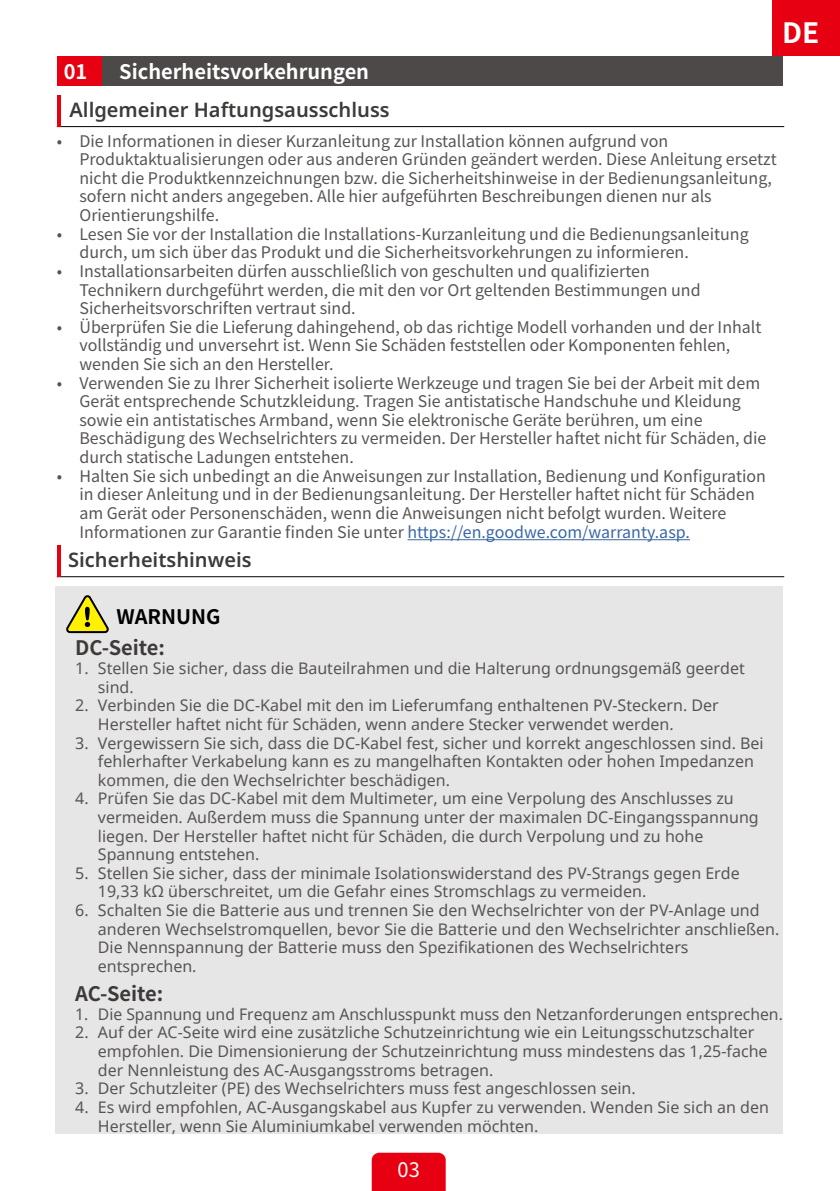
<style>
.page{position:relative;width:840px;height:1191px;background:#fff}
.page>*{position:absolute;margin:0;border:0;box-sizing:border-box;transform-origin:0 0}
.t1{font:700 28px "Source Han Sans CN";color:#fff}
.t2{font:600 20px "Noto Sans";color:#3e3a39}
.t3{font:700 20px "Source Han Sans CN";color:#fff}
.t4{font:700 20px "Source Han Sans CN";color:#3e3a39}
.t5{font:700 20px "Source Han Sans CN";color:#000}
.t6{font:20px "Source Han Sans CN";color:#fff}
.t7{font:16px/18.6px "Source Han Sans CN";color:#575554}
.t8{font:16px/18.6px "Noto Sans";color:#575554}
.s1{color:#3866a7}
</style>
<div class="page">
<div style="left:371px;top:1152px;width:74px;height:39px;background:#e60012"></div>
<div style="left:56px;top:586px;width:726px;height:547px;background:#e6e6e6"></div>
<div style="left:101px;top:57px;width:681px;height:29px;background:#4c4948"></div>
<div style="left:57px;top:57px;width:44px;height:29px;background:#e60012"></div>
<hr style="left:407px;top:539px;width:282px;height:1px;background:#3866a7">
<hr style="left:57px;top:126px;width:726px;height:1px;background:#000">
<hr style="left:57px;top:96px;width:4px;height:31px;background:#e60012">
<hr style="left:57px;top:576px;width:726px;height:1px;background:#000">
<hr style="left:57px;top:546px;width:4px;height:31px;background:#e60012">
<svg style="left:66px;top:595px;width:43px;height:39px"></svg>
<div style="left:772px;top:0;width:67px;height:55px;background:#e60012"></div>
<p class="t3" style="left:64px;top:60px;width:25px">01</p>
<p class="t3" style="left:119px;top:60px;width:251px">Sicherheitsvorkehrungen</p>
<p class="t2" style="left:69px;top:96px;width:321px">Allgemeiner Haftungsausschluss</p>
<p class="t7" style="left:79px;top:132px;width:698px;text-indent:-23px">• Die Informationen in dieser Kurzanleitung zur Installation können aufgrund von Produktaktualisierungen oder aus anderen Gründen geändert werden. Diese Anleitung ersetzt nicht die Produktkennzeichnungen bzw. die Sicherheitshinweise in der Bedienungsanleitung, sofern nicht anders angegeben. Alle hier aufgeführten Beschreibungen dienen nur als Orientierungshilfe.</p>
<p class="t7" style="left:79px;top:225px;width:670px;text-indent:-23px">• Lesen Sie vor der Installation die Installations-Kurzanleitung und die Bedienungsanleitung durch, um sich über das Produkt und die Sicherheitsvorkehrungen zu informieren.</p>
<p class="t7" style="left:79px;top:262px;width:622px;text-indent:-23px">• Installationsarbeiten dürfen ausschließlich von geschulten und qualifizierten<br>Technikern durchgeführt werden, die mit den vor Ort geltenden Bestimmungen und<br>Sicherheitsvorschriften vertraut sind.</p>
<p class="t7" style="left:79px;top:318px;width:683px;text-indent:-23px">• Überprüfen Sie die Lieferung dahingehend, ob das richtige Modell vorhanden und der Inhalt vollständig und unversehrt ist. Wenn Sie Schäden feststellen oder Komponenten fehlen, wenden Sie sich an den Hersteller.</p>
<p class="t7" style="left:79px;top:374px;width:688px;text-indent:-23px">• Verwenden Sie zu Ihrer Sicherheit isolierte Werkzeuge und tragen Sie bei der Arbeit mit dem Gerät entsprechende Schutzkleidung. Tragen Sie antistatische Handschuhe und Kleidung sowie ein antistatisches Armband, wenn Sie elektronische Geräte berühren, um eine Beschädigung des Wechselrichters zu vermeiden. Der Hersteller haftet nicht für Schäden, die durch statische Ladungen entstehen.</p>
<p class="t7" style="left:79px;top:467px;width:687px;text-indent:-23px">• Halten Sie sich unbedingt an die Anweisungen zur Installation, Bedienung und Konfiguration in dieser Anleitung und in der Bedienungsanleitung. Der Hersteller haftet nicht für Schäden am Gerät oder Personenschäden, wenn die Anweisungen nicht befolgt wurden. Weitere Informationen zur Garantie finden Sie unter <span class="s1">https://en.goodwe.com/warranty.asp.</span></p>
<p class="t2" style="left:68px;top:546px;width:185px">Sicherheitshinweis</p>
<h1 class="t1" style="left:781px;top:17px;width:39px">DE</h1>
<p class="t5" style="left:116px;top:605px;width:106px">WARNUNG</p>
<p class="t5" style="left:113px;top:606px;width:97px">WARNING</p>
<p class="t4" style="left:75px;top:637px;width:91px">DC-Seite:</p>
<p class="t8" style="left:98px;top:658px;width:648px;text-indent:-23px">1. Stellen Sie sicher, dass die Bauteilrahmen und die Halterung ordnungsgemäß geerdet sind.</p>
<p class="t8" style="left:98px;top:696px;width:622px;text-indent:-23px">2. Verbinden Sie die DC-Kabel mit den im Lieferumfang enthaltenen PV-Steckern. Der<br>Hersteller haftet nicht für Schäden, wenn andere Stecker verwendet werden.</p>
<p class="t8" style="left:98px;top:733px;width:667px;text-indent:-23px">3. Vergewissern Sie sich, dass die DC-Kabel fest, sicher und korrekt angeschlossen sind. Bei fehlerhafter Verkabelung kann es zu mangelhaften Kontakten oder hohen Impedanzen kommen, die den Wechselrichter beschädigen.</p>
<p class="t8" style="left:98px;top:789px;width:662px;text-indent:-23px">4. Prüfen Sie das DC-Kabel mit dem Multimeter, um eine Verpolung des Anschlusses zu vermeiden. Außerdem muss die Spannung unter der maximalen DC-Eingangsspannung liegen. Der Hersteller haftet nicht für Schäden, die durch Verpolung und zu hohe Spannung entstehen.</p>
<p class="t8" style="left:98px;top:863px;width:643px;text-indent:-23px">5. Stellen Sie sicher, dass der minimale Isolationswiderstand des PV-Strangs gegen Erde<br>19,33 kΩ überschreitet, um die Gefahr eines Stromschlags zu vermeiden.</p>
<p class="t8" style="left:98px;top:900px;width:682px;text-indent:-23px">6. Schalten Sie die Batterie aus und trennen Sie den Wechselrichter von der PV-Anlage und anderen Wechselstromquellen, bevor Sie die Batterie und den Wechselrichter anschließen.<br>Die Nennspannung der Batterie muss den Spezifikationen des Wechselrichters entsprechen.</p>
<p class="t4" style="left:75px;top:982px;width:90px">AC-Seite:</p>
<p class="t8" style="left:75px;top:1004px;width:708px">1. Die Spannung und Frequenz am Anschlusspunkt muss den Netzanforderungen entsprechen.</p>
<p class="t8" style="left:98px;top:1023px;width:670px;text-indent:-23px">2. Auf der AC-Seite wird eine zusätzliche Schutzeinrichtung wie ein Leitungsschutzschalter empfohlen. Die Dimensionierung der Schutzeinrichtung muss mindestens das 1,25-fache der Nennleistung des AC-Ausgangsstroms betragen.</p>
<p class="t8" style="left:75px;top:1078px;width:562px">3. Der Schutzleiter (PE) des Wechselrichters muss fest angeschlossen sein.</p>
<p class="t8" style="left:98px;top:1097px;width:672px;text-indent:-23px">4. Es wird empfohlen, AC-Ausgangskabel aus Kupfer zu verwenden. Wenden Sie sich an den<br>Hersteller, wenn Sie Aluminiumkabel verwenden möchten.</p>
<p class="t6" style="left:397px;top:1158px;width:24px">03</p>
</div>
